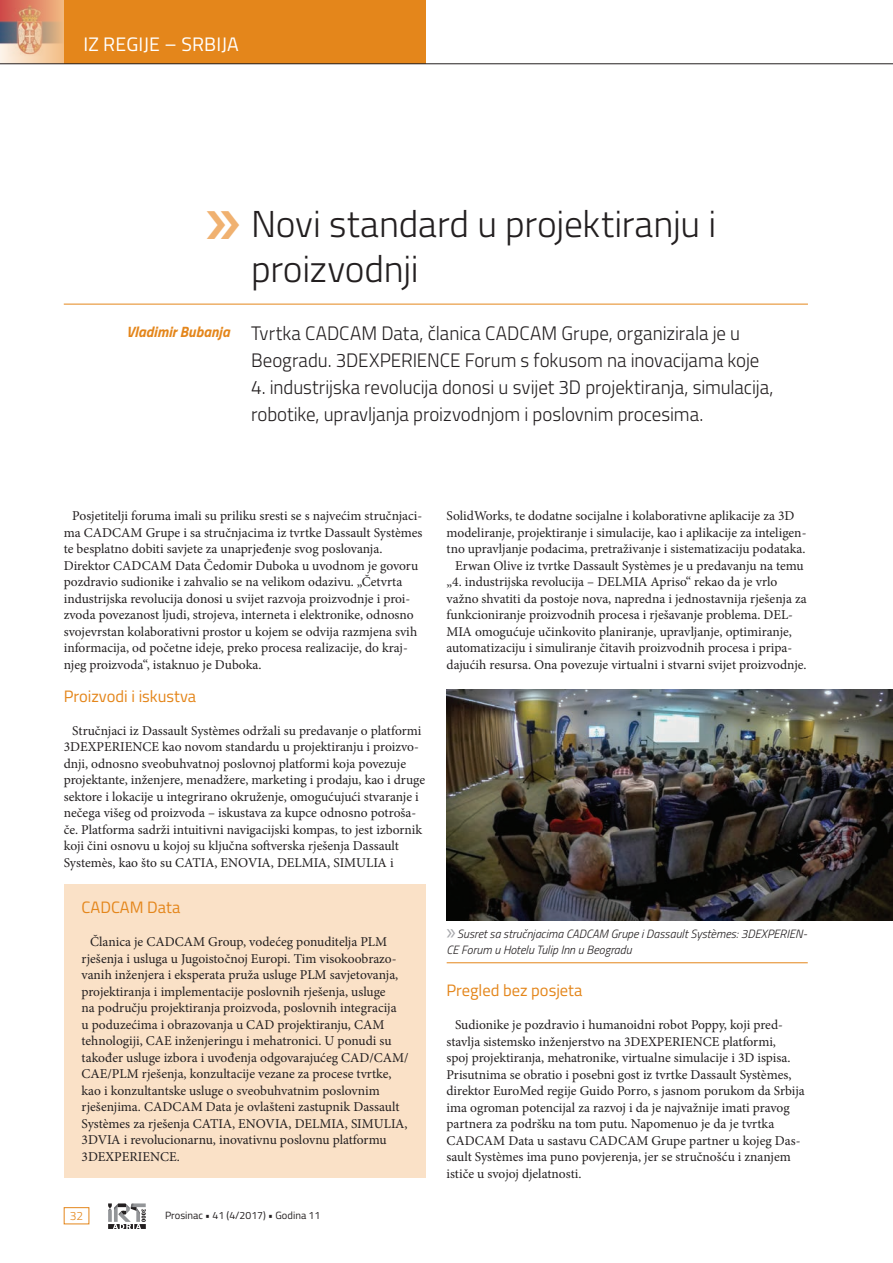
<style>
.page{position:relative;width:893px;height:1263px;background:#fff}
.page>*{position:absolute;margin:0;border:0;box-sizing:border-box;transform-origin:0 0}
.Članek_naslov{font:300 37.5px/45px "Titillium";letter-spacing:-.005em;color:#231f20}
.Članek_naslov-2{font:300 19.5px/27px "Titillium";letter-spacing:-.005em;color:#231f20}
.t1{font:19.5px "Titillium";letter-spacing:.01em;color:#fff}
.Vsebina_-_podnaslov{font:16.5px "Titillium";color:#e4861b}
.Avtor_članka{font:italic 700 15px "Titillium";color:#e4861b}
.vsebina_-_body_text{font:13.5px/16.5px "Minion Pro";color:#231f20}
.t2{font:italic 300 12px/16.5px "Titillium";color:#231f20}
.t3{font:300 12px "Titillium";color:#e4861b}
.t4{font:10.5px "Titillium";color:#231f20}
.s1{font-family:"Myriad Pro";font-weight:400;font-style:normal;font-size:22.5px;color:#a8a9ad}
</style>
<div class="page">
<svg style="left:108px;top:1203px;width:38px;height:26px"></svg>
<div style="left:64px;top:1207px;width:25px;height:17px;border:1px solid #e4861b"></div>
<div style="left:64px;top:0;width:361px;height:64px;background:#e4861b"></div>
<img style="left:0;top:0;width:64px;height:63px">
<hr style="left:64px;top:304px;width:744px;height:1px;background:#e4861b">
<div style="left:65px;top:884px;width:361px;height:294px;background:#fae1c7"></div>
<img style="left:446px;top:690px;width:447px;height:230px">
<hr style="left:447px;top:962px;width:361px;height:1px;background:#e4861b">
<hr style="left:0;top:63px;width:893px;height:1px;background:#231f20">
<h2 class="t1" style="left:83px;top:30px;width:157px">IZ REGIJE – SRBIJA</h2>
<p class="Avtor_članka" style="left:127px;top:320px;width:105px">Vladimir Bubanja</p>
<p class="Članek_naslov" style="left:251px;top:199px;width:467px">Novi standard u projektiranju i proizvodnji</p>
<p class="Članek_naslov-2" style="left:251px;top:319px;width:510px">Tvrtka CADCAM Data, članica CADCAM Grupe, organizirala je u<br>Beogradu. 3DEXPERIENCE Forum s fokusom na inovacijama koje</p>
<p class="Članek_naslov-2" style="left:251px;top:373px;width:524px">4. industrijska revolucija donosi u svijet 3D projektiranja, simulacija, robotike, upravljanja proizvodnjom i poslovnim procesima.</p>
<p class="vsebina_-_body_text" style="left:64px;top:508px;width:360px;text-indent:9px">Posjetitelji foruma imali su priliku sresti se s najvećim stručnjaci&shy;ma CADCAM Grupe i sa stručnjacima iz tvrtke Dassault Systèmes te besplatno dobiti savjete za unaprjeđenje svog poslovanja.<br>Direktor CADCAM Data Čedomir Duboka u uvodnom je govoru pozdravio sudionike i zahvalio se na velikom odazivu. „Četvrta industrijska revolucija donosi u svijet razvoja proizvodnje i proi&shy;zvoda povezanost ljudi, strojeva, interneta i elektronike, odnosno svojevrstan kolaborativni prostor u kojem se odvija razmjena svih informacija, od početne ideje, preko procesa realizacije, do kraj&shy;njeg proizvoda“, istaknuo je Duboka.</p>
<p class="Vsebina_-_podnaslov" style="left:64px;top:684px;width:134px">Proizvodi i iskustva</p>
<p class="vsebina_-_body_text" style="left:64px;top:722px;width:363px;text-indent:9px">Stručnjaci iz Dassault Systèmes održali su predavanje o platformi 3DEXPERIENCE kao novom standardu u projektiranju i proizvo&shy;dnji, odnosno sveobuhvatnoj poslovnoj platformi koja povezuje projektante, inženjere, menadžere, marketing i prodaju, kao i druge sektore i lokacije u integrirano okruženje, omogućujući stvaranje i nečega višeg od proizvoda – iskustava za kupce odnosno potroša&shy;če. Platforma sadrži intuitivni navigacijski kompas, to jest izbornik koji čini osnovu u kojoj su ključna softverska rješenja Dassault Systemès, kao što su CATIA, ENOVIA, DELMIA, SIMULIA i</p>
<p class="vsebina_-_body_text" style="left:446px;top:508px;width:361px">SolidWorks, te dodatne socijalne i kolaborativne aplikacije za 3D modeliranje, projektiranje i simulacije, kao i aplikacije za inteligen&shy;tno upravljanje podacima, pretraživanje i sistematizaciju podataka.</p>
<p class="vsebina_-_body_text" style="left:446px;top:557px;width:362px;text-indent:9px">Erwan Olive iz tvrtke Dassault Systèmes je u predavanju na temu „4. industrijska revolucija – DELMIA Apriso“ rekao da je vrlo važno shvatiti da postoje nova, napredna i jednostavnija rješenja za funkcioniranje proizvodnih procesa i rješavanje problema. DEL-MIA omogućuje učinkovito planiranje, upravljanje, optimiranje, automatizaciju i simuliranje čitavih proizvodnih procesa i pripa&shy;dajućih resursa. Ona povezuje virtualni i stvarni svijet proizvodnje.</p>
<p class="Vsebina_-_podnaslov" style="left:82px;top:895px;width:100px">CADCAM Data</p>
<p class="vsebina_-_body_text" style="left:82px;top:934px;width:329px;text-indent:9px">Članica je CADCAM Group, vodećeg ponuditelja PLM rješenja i usluga u Jugoistočnoj Europi. Tim visokoobrazo&shy;vanih inženjera i eksperata pruža usluge PLM savjetovanja, projektiranja i implementacije poslovnih rješenja, usluge<br>na području projektiranja proizvoda, poslovnih integracija<br>u poduzećima i obrazovanja u CAD projektiranju, CAM tehnologiji, CAE inženjeringu i mehatronici. U ponudi su također usluge izbora i uvođenja odgovarajućeg CAD/CAM/ CAE/PLM rješenja, konzultacije vezane za procese tvrtke, kao i konzultantske usluge o sveobuhvatnim poslovnim rješenjima. CADCAM Data je ovlašteni zastupnik Dassault Systèmes za rješenja CATIA, ENOVIA, DELMIA, SIMULIA, 3DVIA i revolucionarnu, inovativnu poslovnu platformu 3DEXPERIENCE.</p>
<p class="t2" style="left:446px;top:925px;width:362px"><span class="s1">»</span>Susret sa stručnjacima CADCAM Grupe i Dassault Systèmes: 3DEXPERIEN-<br>CE Forum u Hotelu Tulip Inn u Beogradu</p>
<p class="Vsebina_-_podnaslov" style="left:446px;top:978px;width:137px">Pregled bez posjeta</p>
<p class="vsebina_-_body_text" style="left:446px;top:1017px;width:360px;text-indent:9px">Sudionike je pozdravio i humanoidni robot Poppy, koji pred&shy;stavlja sistemsko inženjerstvo na 3DEXPERIENCE platformi,<br>spoj projektiranja, mehatronike, virtualne simulacije i 3D ispisa.<br>Prisutnima se obratio i posebni gost iz tvrtke Dassault Systèmes, direktor EuroMed regije Guido Porro, s jasnom porukom da Srbija ima ogroman potencijal za razvoj i da je najvažnije imati pravog partnera za podršku na tom putu. Napomenuo je da je tvrtka CADCAM Data u sastavu CADCAM Grupe partner u kojeg Das&shy;sault Systèmes ima puno povjerenja, jer se stručnošću i znanjem ističe u svojoj djelatnosti.</p>
<p class="t3" style="left:70px;top:1207px;width:15px">32</p>
<p class="t4" style="left:165px;top:1207px;width:157px">Prosinac • 41 (4/2017) • Godina 11</p>
</div>
